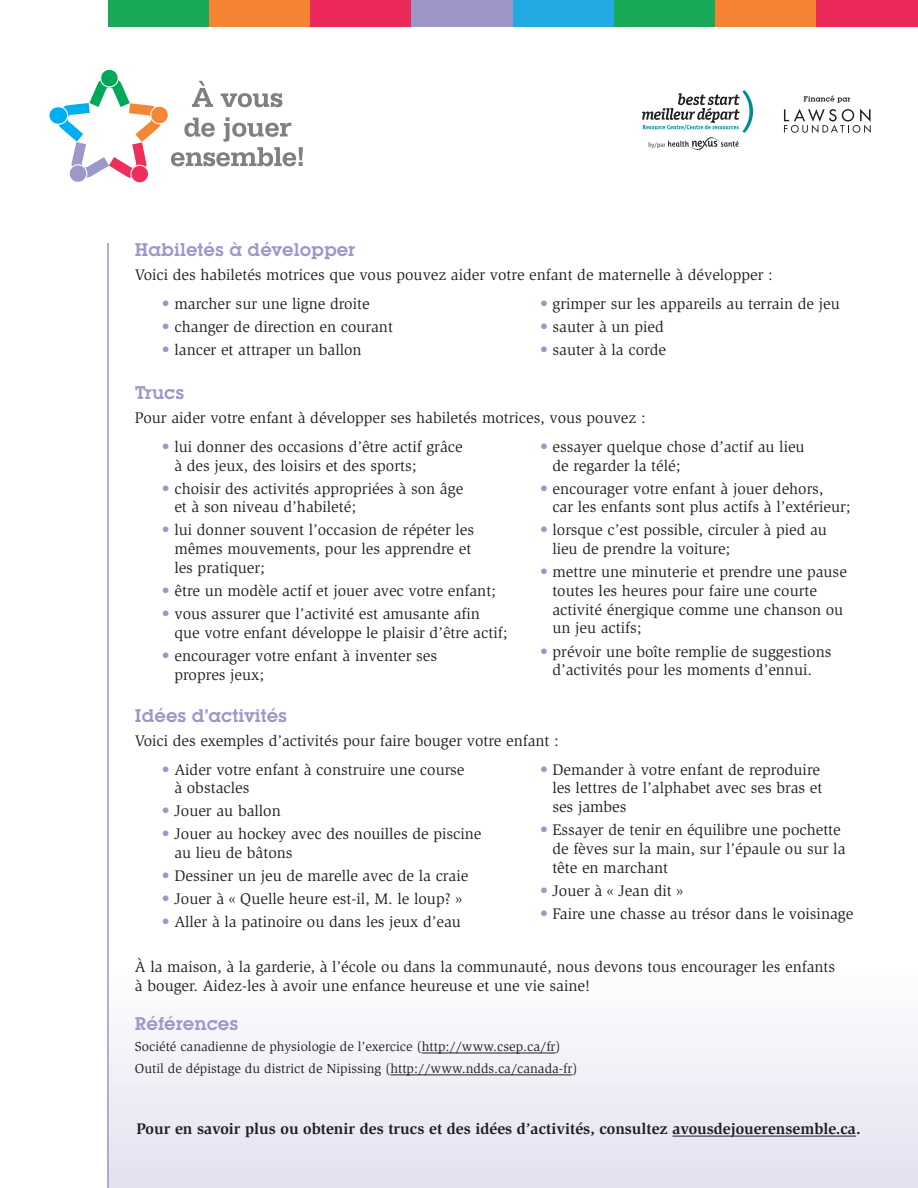
<style>
.page{position:relative;width:918px;height:1188px;background:#fff}
.page>*{position:absolute;margin:0;border:0;box-sizing:border-box;transform-origin:0 0}
.t1{font:600 18px "Lubalin Graph IT Cby BT";color:#9d97c9}
.t2{font:15.75px/18.8px "Slimbach";color:#231f20}
.t3{font:700 15.75px "Slimbach";color:#231f20}
.t4{font:13.5px/21.9px "Slimbach";color:#231f20}
.s1{color:#9d97c9}
</style>
<div class="page">
<hr style="left:422px;top:1053px;width:134px;height:1px;background:#231f20">
<hr style="left:390px;top:1075px;width:182px;height:1px;background:#231f20">
<hr style="left:107px;top:243px;width:2px;height:945px;background:#9d97c9">
<hr style="left:672px;top:1136px;width:184px;height:1px;background:#231f20">
<svg style="left:49px;top:69px;width:254px;height:114px"></svg>
<div style="left:108px;top:0;width:101px;height:27px;background:#18aa58"></div>
<div style="left:209px;top:0;width:101px;height:27px;background:#f58432"></div>
<div style="left:310px;top:0;width:102px;height:27px;background:#eb2a59"></div>
<div style="left:412px;top:0;width:101px;height:27px;background:#9d97c9"></div>
<div style="left:513px;top:0;width:101px;height:27px;background:#22abe2"></div>
<div style="left:614px;top:0;width:102px;height:27px;background:#18aa58"></div>
<div style="left:716px;top:0;width:101px;height:27px;background:#f58432"></div>
<div style="left:817px;top:0;width:101px;height:27px;background:#eb2a59"></div>
<svg style="left:784px;top:109px;width:87px;height:24px"></svg>
<svg style="left:804px;top:95px;width:46px;height:8px"></svg>
<svg style="left:642px;top:90px;width:111px;height:60px"></svg>
<p class="t1" style="left:135px;top:243px;width:222px">Habiletés à développer</p>
<p class="t2" style="left:135px;top:266px;width:639px">Voici des habiletés motrices que vous pouvez aider votre enfant de maternelle à développer :</p>
<p class="t2" style="left:162px;top:295px;width:209px"><span class="s1">•</span> marcher sur une ligne droite</p>
<p class="t2" style="left:162px;top:318px;width:232px"><span class="s1">•</span> changer de direction en courant</p>
<p class="t2" style="left:162px;top:341px;width:201px"><span class="s1">•</span> lancer et attraper un ballon</p>
<p class="t2" style="left:540px;top:295px;width:301px"><span class="s1">•</span> grimper sur les appareils au terrain de jeu</p>
<p class="t2" style="left:540px;top:318px;width:125px"><span class="s1">•</span> sauter à un pied</p>
<p class="t2" style="left:540px;top:341px;width:128px"><span class="s1">•</span> sauter à la corde</p>
<p class="t1" style="left:135px;top:386px;width:51px">Trucs</p>
<p class="t2" style="left:135px;top:409px;width:512px">Pour aider votre enfant à développer ses habiletés motrices, vous pouvez :</p>
<p class="t2" style="left:174px;top:438px;width:290px;text-indent:-12px"><span class="s1">•</span> lui donner des occasions d’être actif grâce à des jeux, des loisirs et des sports;</p>
<p class="t2" style="left:174px;top:480px;width:290px;text-indent:-12px"><span class="s1">•</span> choisir des activités appropriées à son âge et à son niveau d’habileté;</p>
<p class="t2" style="left:174px;top:522px;width:301px;text-indent:-12px"><span class="s1">•</span> lui donner souvent l’occasion de répéter les mêmes mouvements, pour les apprendre et les pratiquer;</p>
<p class="t2" style="left:162px;top:582px;width:335px"><span class="s1">•</span> être un modèle actif et jouer avec votre enfant;</p>
<p class="t2" style="left:174px;top:606px;width:334px;text-indent:-12px"><span class="s1">•</span> vous assurer que l’activité est amusante afin que votre enfant développe le plaisir d’être actif;</p>
<p class="t2" style="left:174px;top:647px;width:264px;text-indent:-12px"><span class="s1">•</span> encourager votre enfant à inventer ses propres jeux;</p>
<p class="t2" style="left:552px;top:438px;width:254px;text-indent:-12px"><span class="s1">•</span> essayer quelque chose d’actif au lieu de regarder la télé;</p>
<p class="t2" style="left:552px;top:480px;width:300px;text-indent:-12px"><span class="s1">•</span> encourager votre enfant à jouer dehors,<br>car les enfants sont plus actifs à l’extérieur;</p>
<p class="t2" style="left:552px;top:522px;width:276px;text-indent:-12px"><span class="s1">•</span> lorsque c’est possible, circuler à pied au lieu de prendre la voiture;</p>
<p class="t2" style="left:552px;top:564px;width:296px;text-indent:-12px"><span class="s1">•</span> mettre une minuterie et prendre une pause toutes les heures pour faire une courte activité énergique comme une chanson ou un jeu actifs;</p>
<p class="t2" style="left:540px;top:643px;width:293px;text-align:center"><span class="s1">•</span> prévoir une boîte remplie de suggestions d’activités pour les moments d’ennui.</p>
<p class="t1" style="left:135px;top:709px;width:154px">Idées d’activités</p>
<p class="t2" style="left:135px;top:732px;width:425px">Voici des exemples d’activités pour faire bouger votre enfant :</p>
<p class="t2" style="left:174px;top:761px;width:292px;text-indent:-12px"><span class="s1">•</span> Aider votre enfant à construire une course à obstacles</p>
<p class="t2" style="left:162px;top:803px;width:120px"><span class="s1">•</span> Jouer au ballon</p>
<p class="t2" style="left:174px;top:826px;width:309px;text-indent:-12px"><span class="s1">•</span> Jouer au hockey avec des nouilles de piscine au lieu de bâtons</p>
<p class="t2" style="left:162px;top:868px;width:308px"><span class="s1">•</span> Dessiner un jeu de marelle avec de la craie</p>
<p class="t2" style="left:162px;top:891px;width:302px"><span class="s1">•</span> Jouer à « Quelle heure est-il, M. le loup? »</p>
<p class="t2" style="left:162px;top:914px;width:300px"><span class="s1">•</span> Aller à la patinoire ou dans les jeux d’eau</p>
<p class="t2" style="left:552px;top:761px;width:272px;text-indent:-12px"><span class="s1">•</span> Demander à votre enfant de reproduire les lettres de l’alphabet avec ses bras et ses jambes</p>
<p class="t2" style="left:552px;top:822px;width:295px;text-indent:-12px"><span class="s1">•</span> Essayer de tenir en équilibre une pochette de fèves sur la main, sur l’épaule ou sur la tête en marchant</p>
<p class="t2" style="left:540px;top:882px;width:145px"><span class="s1">•</span> Jouer à « Jean dit »</p>
<p class="t2" style="left:540px;top:905px;width:315px"><span class="s1">•</span> Faire une chasse au trésor dans le voisinage</p>
<p class="t2" style="left:135px;top:959px;width:702px">À la maison, à la garderie, à l’école ou dans la communauté, nous devons tous encourager les enfants à bouger. Aidez-les à avoir une enfance heureuse et une vie saine!</p>
<p class="t1" style="left:135px;top:1017px;width:105px">Références</p>
<p class="t4" style="left:135px;top:1037px;width:444px">Société canadienne de physiologie de l’exercice (http://www.csep.ca/fr)<br>Outil de dépistage du district de Nipissing (http://www.ndds.ca/canada-fr)</p>
<p class="t3" style="left:137px;top:1123px;width:726px">Pour en savoir plus ou obtenir des trucs et des idées d’activités, consultez avousdejouerensemble.ca.</p>
</div>
